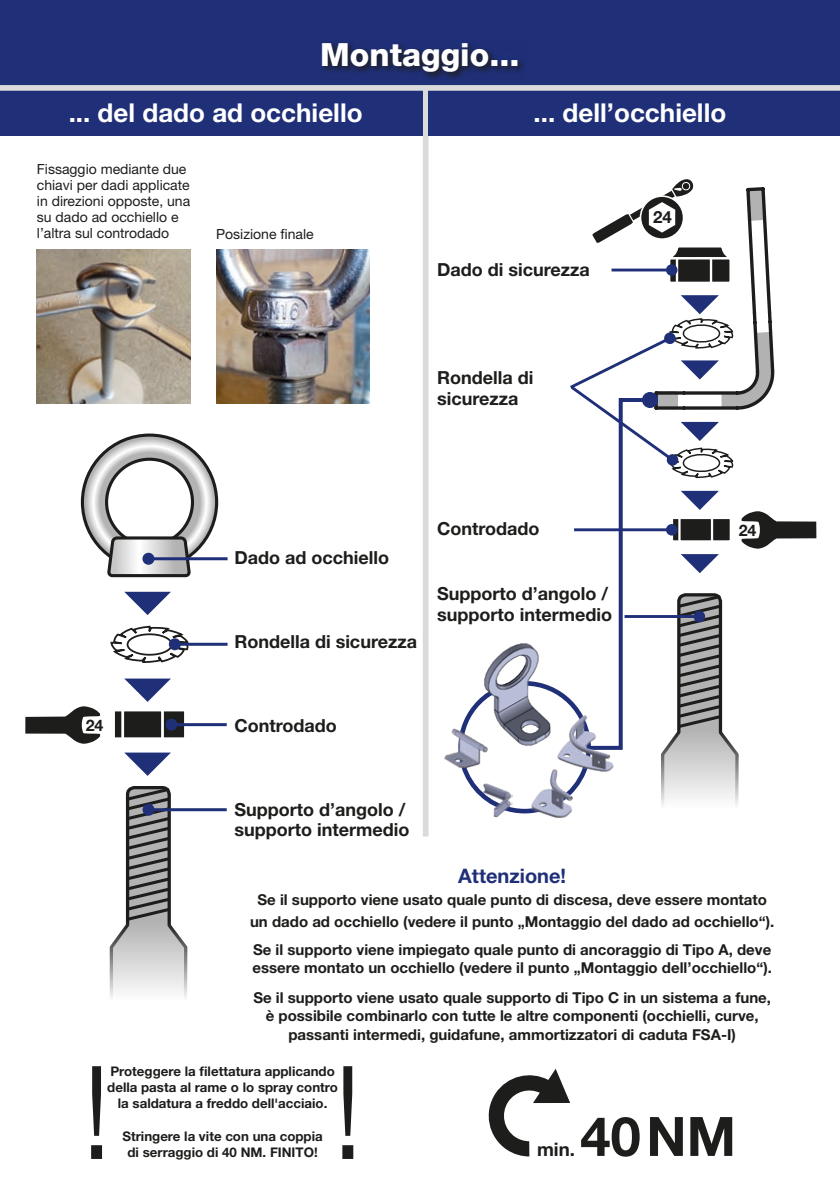
<style>
.page{position:relative;width:840px;height:1191px;background:#fff}
.page>*{position:absolute;margin:0;border:0;box-sizing:border-box;transform-origin:0 0}
.t1{font:300 129.8px "Helvetica Neue LT Std";color:#1d1d1b}
.t2{font:700 54.4px "Helvetica Neue LT Std";color:#1d1d1b}
.t3{font:800 32px "Helvetica Neue LT Std";color:#fff}
.t4{font:700 26px "Helvetica Neue LT Std";color:#fff}
.t5{font:700 20px "Helvetica Neue LT Std";color:#1f2f78}
.t6{font:700 18.6px "Helvetica Neue LT Std";color:#1d1d1b}
.t7{font:700 18px/21.6px "Helvetica Neue LT Std";color:#1d1d1b}
.t8{font:700 16.8px "Helvetica Neue LT Std";color:#1d1d1b}
.t9{font:700 16px "Helvetica Neue LT Std";color:#1d1d1b}
.t10{font:700 15px/18px "Helvetica Neue LT Std";color:#1d1d1b;text-align:center}
.t11{font:14px/16px "Helvetica Neue LT Std";color:#1d1d1b}
.t12{font:700 13.2px/16.2px "Helvetica Neue LT Std";color:#1d1d1b;text-align:center}
</style>
<div class="page">
<img style="left:37px;top:250px;width:153px;height:153px">
<svg style="left:109px;top:786px;width:80px;height:212px"></svg>
<svg style="left:124px;top:752px;width:47px;height:24px"></svg>
<div style="left:148px;top:710px;width:37px;height:28px;background:#1d1d1b"></div>
<div style="left:147px;top:708px;width:40px;height:32px;border:3px solid #fff"></div>
<div style="left:113px;top:710px;width:14px;height:28px;background:#1d1d1b"></div>
<div style="left:112px;top:708px;width:16px;height:32px;border:3px solid #fff"></div>
<div style="left:123px;top:710px;width:39px;height:28px;background:#1d1d1b"></div>
<div style="left:121px;top:708px;width:43px;height:32px;border:3px solid #fff"></div>
<hr style="left:171px;top:723px;width:55px;height:3px;background:#1f2f78">
<div style="left:165px;top:718px;width:12px;height:12px;background:#1f2f78;border-radius:50%"></div>
<svg style="left:124px;top:678px;width:47px;height:24px"></svg>
<hr style="left:175px;top:643px;width:52px;height:3px;background:#1f2f78">
<hr style="left:148px;top:808px;width:78px;height:3px;background:#1f2f78">
<div style="left:142px;top:803px;width:12px;height:12px;background:#1f2f78;border-radius:50%"></div>
<svg style="left:80px;top:433px;width:140px;height:230px"></svg>
<hr style="left:148px;top:557px;width:79px;height:3px;background:#1f2f78">
<div style="left:142px;top:553px;width:12px;height:12px;background:#1f2f78;border-radius:50%"></div>
<img style="left:216px;top:250px;width:153px;height:153px">
<div style="left:422px;top:86px;width:6px;height:750px;background:#dadada"></div>
<div style="left:0;top:0;width:839px;height:85px;background:#1f2f78"></div>
<svg style="left:322px;top:42px;width:202px;height:37px"></svg>
<div style="left:0;top:91px;width:422px;height:45px;background:#1f2f78"></div>
<div style="left:428px;top:91px;width:411px;height:45px;background:#1f2f78"></div>
<div style="left:0;top:85px;width:839px;height:6px;background:#dadada"></div>
<svg style="left:488px;top:1069px;width:82px;height:87px"></svg>
<svg style="left:25px;top:706px;width:75px;height:37px"></svg>
<svg style="left:462px;top:179px;width:353px;height:635px"></svg>
<img style="left:554px;top:710px;width:62px;height:65px">
<img style="left:481px;top:638px;width:72px;height:111px">
<img style="left:444px;top:724px;width:46px;height:46px">
<img style="left:527px;top:765px;width:48px;height:53px">
<img style="left:480px;top:782px;width:33px;height:36px">
<h3 class="t3" style="left:320px;top:36px;width:201px">Montaggio...</h3>
<h3 class="t4" style="left:69px;top:96px;width:295px">... del dado ad occhiello</h3>
<h3 class="t4" style="left:533px;top:96px;width:194px">... dell’occhiello</h3>
<p class="t11" style="left:37px;top:161px;width:155px">Fissaggio mediante due chiavi per dadi applicate in direzioni opposte, una su dado ad occhiello e l’altra sul controdado</p>
<p class="t11" style="left:216px;top:225px;width:99px">Posizione finale</p>
<p class="t7" style="left:437px;top:258px;width:154px">Dado di sicurezza</p>
<p class="t7" style="left:437px;top:366px;width:98px">Rondella di sicurezza</p>
<p class="t8" style="left:652px;top:207px;width:20px">24</p>
<p class="t9" style="left:86px;top:715px;width:19px">24</p>
<p class="t7" style="left:234px;top:546px;width:156px">Dado ad occhiello</p>
<p class="t7" style="left:234px;top:630px;width:184px">Rondella di sicurezza</p>
<p class="t7" style="left:437px;top:517px;width:104px">Controdado</p>
<p class="t7" style="left:437px;top:582px;width:176px">Supporto d’angolo / supporto intermedio</p>
<p class="t7" style="left:234px;top:714px;width:104px">Controdado</p>
<p class="t7" style="left:234px;top:799px;width:176px;line-height:20px">Supporto d’angolo / supporto intermedio</p>
<p class="t9" style="left:738px;top:520px;width:19px">24</p>
<h3 class="t5" style="left:458px;top:864px;width:109px">Attenzione!</h3>
<p class="t10" style="left:250px;top:888px;width:525px;line-height:22px">Se il supporto viene usato quale punto di discesa, deve essere montato un dado ad occhiello (vedere il punto „Montaggio del dado ad occhiello“).</p>
<p class="t10" style="left:252px;top:940px;width:521px;text-align:left">Se il supporto viene impiegato quale punto di ancoraggio di Tipo A, deve essere montato un occhiello (vedere il punto „Montaggio dell’occhiello“).</p>
<p class="t10" style="left:253px;top:988px;width:519px">Se il supporto viene usato quale supporto di Tipo C in un sistema a fune, è possibile combinarlo con tutte le altre componenti (occhielli, curve, passanti intermedi, guidafune, ammortizzatori di caduta FSA-I)</p>
<h1 class="t1" style="left:81px;top:1033px;width:33px">!</h1>
<h1 class="t1" style="left:332px;top:1033px;width:33px">!</h1>
<p class="t12" style="left:107px;top:1062px;width:232px">Proteggere la filettatura applicando della pasta al rame o lo spray contro la saldatura a freddo dell'acciaio.</p>
<p class="t12" style="left:122px;top:1127px;width:202px">Stringere la vite con una coppia</p>
<p class="t12" style="left:127px;top:1144px;width:192px">di serraggio di 40 NM. FINITO!</p>
<h2 class="t2" style="left:580px;top:1102px;width:157px">40NM</h2>
<p class="t6" style="left:536px;top:1137px;width:39px">min.</p>
</div>
